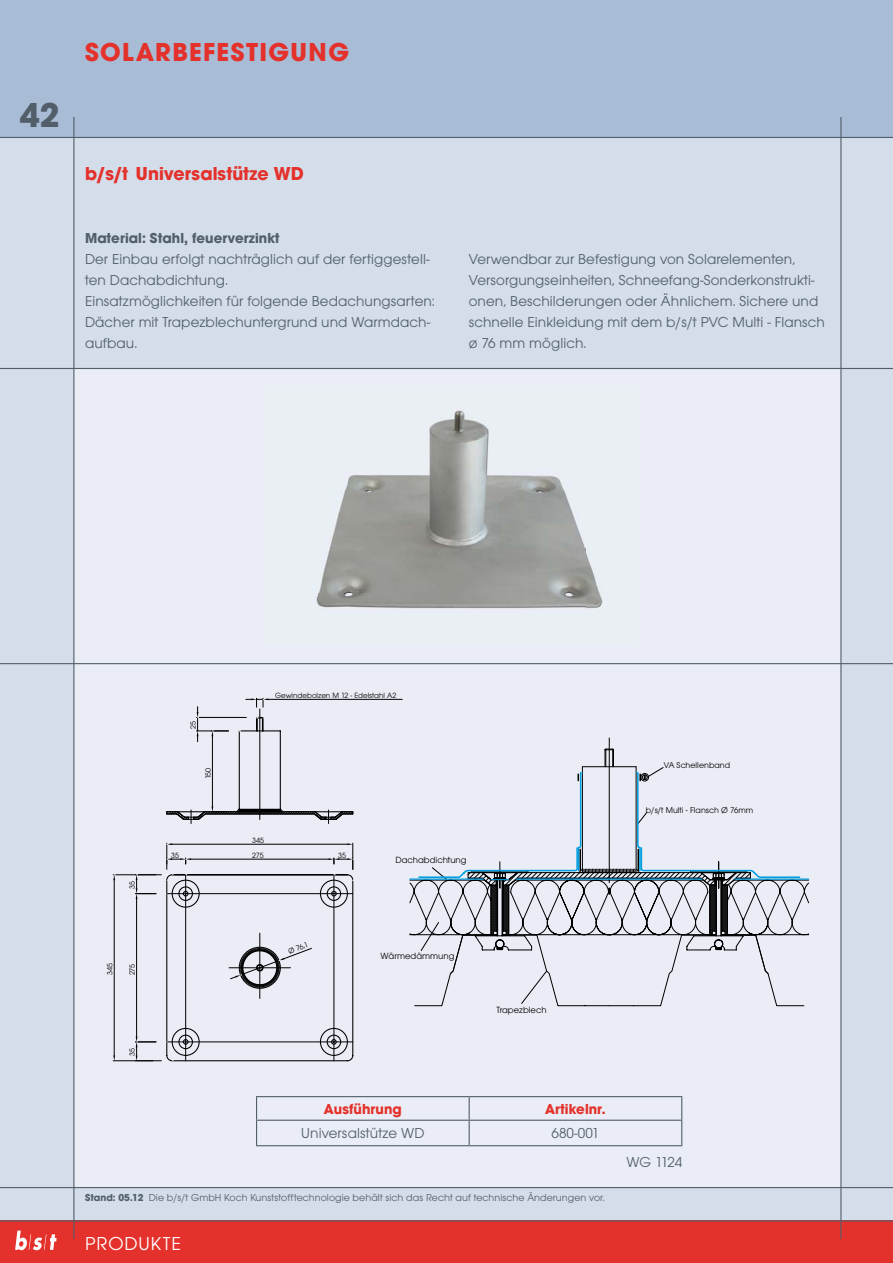
<style>
.page{position:relative;width:893px;height:1263px;background:#fff}
.page>*{position:absolute;margin:0;border:0;box-sizing:border-box;transform-origin:0 0}
.t1{font:700 36px "Avant Garde Gothic Itc T";color:#525f6a}
.t2{font:700 27px "Avant Garde Gothic Itc T";letter-spacing:.05em;color:#e4312b}
.t3{font:700 19.5px "Avant Garde Gothic Itc T";letter-spacing:.005em;color:#e4312b}
.t4{font:19.5px "Avant Garde Gothic Itc T";letter-spacing:.05em;color:#fff}
.t5{font:15px/21px "Avant Garde Gothic Itc T";letter-spacing:.005em;color:#525f6a}
.t6{font:700 15px "Avant Garde Gothic Itc T";letter-spacing:.005em;color:#525f6a}
.t7{font:700 15px "Avant Garde Gothic Itc T";color:#e4312b}
.t8{font:10.5px "Avant Garde Gothic Itc T";letter-spacing:.005em;color:#525f6a}
.t9{font:9.3px "Avant Garde Gothic Itc T";color:#000}
.t10{font:8.7px "Avant Garde Gothic Itc T";color:#000}
.t11{font:7.95px "Avant Garde Gothic Itc T";color:#000}
.s1{font-weight:700}
</style>
<div class="page">
<div style="left:0;top:125px;width:893px;height:1138px;background:#d4ddea"></div>
<div style="left:74px;top:368px;width:767px;height:819px;background:#eaedf5"></div>
<div style="left:0;top:1221px;width:893px;height:42px;background:#e4312b"></div>
<svg style="left:15px;top:1230px;width:42px;height:20px"></svg>
<div style="left:0;top:0;width:893px;height:138px;background:#a8bcd6"></div>
<hr style="left:0;top:1220px;width:893px;height:1px;background:#525f6a">
<img style="left:316px;top:410px;width:287px;height:199px">
<hr style="left:256px;top:1096px;width:213px;height:1px;background:#525f6a">
<hr style="left:469px;top:1096px;width:213px;height:1px;background:#525f6a">
<hr style="left:256px;top:1120px;width:213px;height:1px;background:#525f6a">
<svg style="left:256px;top:1097px;width:1px;height:48px"></svg>
<hr style="left:469px;top:1120px;width:213px;height:1px;background:#525f6a">
<svg style="left:469px;top:1097px;width:1px;height:48px"></svg>
<svg style="left:681px;top:1097px;width:1px;height:48px"></svg>
<hr style="left:256px;top:1145px;width:213px;height:1px;background:#525f6a">
<hr style="left:469px;top:1145px;width:213px;height:1px;background:#525f6a">
<hr style="left:268px;top:699px;width:134px;height:1px;background:#000">
<hr style="left:113px;top:1060px;width:48px;height:1px;background:#000">
<hr style="left:113px;top:874px;width:48px;height:1px;background:#000">
<hr style="left:114px;top:880px;width:1px;height:175px;background:#000">
<svg style="left:113px;top:874px;width:2px;height:6px"></svg>
<hr style="left:136px;top:899px;width:1px;height:137px;background:#000">
<svg style="left:136px;top:874px;width:20px;height:25px"></svg>
<svg style="left:136px;top:1036px;width:20px;height:25px"></svg>
<svg style="left:164px;top:698px;width:190px;height:363px"></svg>
<svg style="left:409px;top:738px;width:400px;height:268px"></svg>
<hr style="left:73px;top:117px;width:1px;height:1122px;background:#525f6a">
<hr style="left:0;top:137px;width:893px;height:1px;background:#525f6a">
<hr style="left:0;top:368px;width:893px;height:1px;background:#525f6a">
<hr style="left:0;top:663px;width:893px;height:1px;background:#525f6a">
<hr style="left:0;top:1187px;width:893px;height:1px;background:#525f6a">
<hr style="left:840px;top:117px;width:1px;height:1122px;background:#525f6a">
<h1 class="t1" style="left:20px;top:93px;width:41px">42</h1>
<h2 class="t2" style="left:85px;top:35px;width:265px">SolArbefeStiGunG</h2>
<h3 class="t3" style="left:85px;top:162px;width:220px">b/s/t universalstütze WD</h3>
<p class="t6" style="left:85px;top:229px;width:196px">Material: Stahl, feuerverzinkt</p>
<p class="t5" style="left:85px;top:248px;width:351px">der einbau erfolgt nachträglich auf der fertiggestell&shy;ten dachabdichtung.<br>einsatzmöglichkeiten für folgende Bedachungsarten: dächer mit trapezblechuntergrund und Warmdach&shy;aufbau.</p>
<p class="t5" style="left:469px;top:248px;width:358px">Verwendbar zur Befestigung von Solarelementen, Versorgungseinheiten, Schneefang-Sonderkonstrukti&shy;onen, Beschilderungen oder Ähnlichem. Sichere und schnelle einkleidung mit dem b/s/t pVC Multi - Flansch ø 76 mm möglich.</p>
<p class="t11" style="left:128px;top:889px;width:9px;rotate:-90deg">35</p>
<p class="t11" style="left:105px;top:975px;width:13px;rotate:-90deg">345</p>
<p class="t11" style="left:128px;top:975px;width:13px;rotate:-90deg">275</p>
<p class="t11" style="left:128px;top:1056px;width:9px;rotate:-90deg">35</p>
<p class="t11" style="left:189px;top:729px;width:9px;rotate:-90deg">25</p>
<p class="t11" style="left:203px;top:779px;width:13px;rotate:-90deg">150</p>
<p class="t11" style="left:275px;top:690px;width:123px">Gewindebolzen M 12 - Edelstahl A2</p>
<p class="t11" style="left:252px;top:835px;width:13px">345</p>
<p class="t11" style="left:171px;top:850px;width:9px">35</p>
<p class="t11" style="left:252px;top:850px;width:13px">275</p>
<p class="t11" style="left:338px;top:850px;width:9px">35</p>
<p class="t9" style="left:395px;top:854px;width:73px">Dachabdichtung</p>
<p class="t11" style="left:287px;top:947px;width:22px;rotate:-21deg">Ø 76,1</p>
<p class="t9" style="left:380px;top:950px;width:75px">Wärmedämmung</p>
<p class="t9" style="left:496px;top:1005px;width:52px">Trapezblech</p>
<p class="t7" style="left:324px;top:1100px;width:79px">Ausführung</p>
<p class="t7" style="left:545px;top:1100px;width:62px">Artikelnr.</p>
<p class="t5" style="left:301px;top:1122px;width:125px">universalstütze Wd</p>
<p class="t5" style="left:551px;top:1122px;width:50px">680-001</p>
<p class="t8" style="left:85px;top:1192px;width:521px"><span class="s1">Stand: 05.12</span> die b/s/t GmbH koch kunststofftechnologie behält sich das recht auf technische Änderungen vor.</p>
<h3 class="t4" style="left:85px;top:1232px;width:98px">produkte</h3>
<p class="t10" style="left:664px;top:760px;width:68px">VA Schellenband</p>
<p class="t10" style="left:646px;top:805px;width:109px">b/s/t Multi - Flansch Ø 76mm</p>
<p class="t5" style="left:626px;top:1151px;width:57px">WG 1124</p>
</div>
